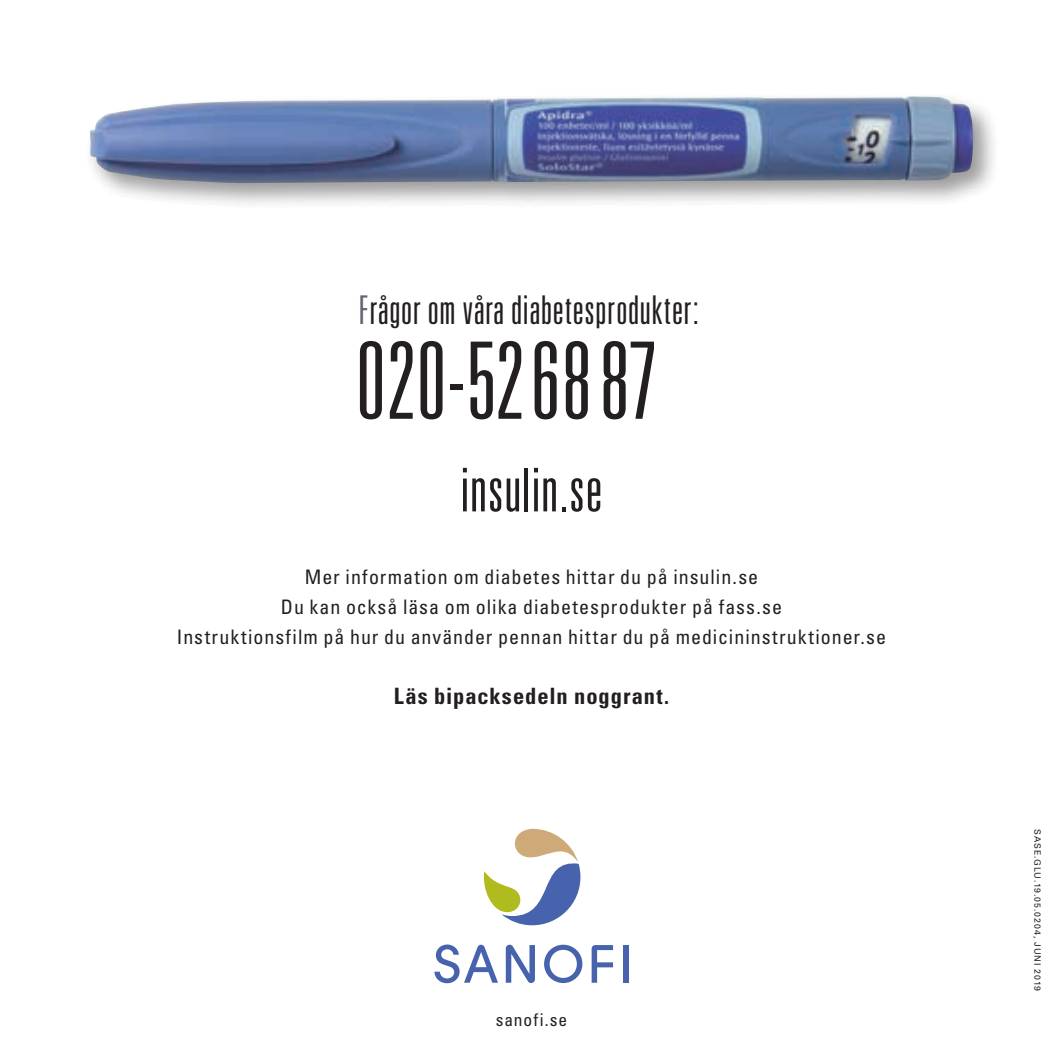
<style>
.page{position:relative;width:1063px;height:1063px;background:#fff}
.page>*{position:absolute;margin:0;border:0;box-sizing:border-box;transform-origin:0 0}
.t1{font:300 ultra-condensed 106.75px "Univers LT Std";letter-spacing:.005em;color:#231f20}
.t2{font:300 ultra-condensed 60.25px "Univers LT Std";letter-spacing:.015em;color:#231f20}
.t3{font:300 ultra-condensed 39.75px "Univers LT Std";letter-spacing:.02em;color:#231f20}
.t4{font:700 condensed 22.5px "Univers LT Std";letter-spacing:.045em;color:#231f20}
.t5{font:condensed 20px/30px "Univers LT Std";letter-spacing:.05em;color:#231f20;text-align:center}
.t6{font:condensed 17.5px "Univers LT Std";letter-spacing:.055em;color:#231f20}
.t7{font:8.75px "Univers LT Std";letter-spacing:.105em;color:#231f20}
.s1{color:#656476}
</style>
<div class="page">
<div style="left:84px;top:90px;width:916px;height:120px;background:#231f20;opacity:.5"></div>
<img style="left:90px;top:96px;width:883px;height:87px">
<div style="left:623px;top:945px;width:6px;height:38px;background:#4863ae"></div>
<svg style="left:544px;top:945px;width:38px;height:38px"></svg>
<svg style="left:592px;top:945px;width:21px;height:38px"></svg>
<svg style="left:506px;top:945px;width:29px;height:38px"></svg>
<svg style="left:434px;top:945px;width:64px;height:38px"></svg>
<svg style="left:484px;top:829px;width:96px;height:96px"></svg>
<h3 class="t3" style="left:358px;top:289px;width:342px"><span class="s1">F</span>rågor om våra diabetesprodukter:</h3>
<h1 class="t1" style="left:356px;top:325px;width:302px">020-52 68 87</h1>
<h2 class="t2" style="left:460px;top:459px;width:144px">insulin.se</h2>
<p class="t5" style="left:177px;top:561px;width:711px">Mer information om diabetes hittar du på insulin.se<br>Du kan också läsa om olika diabetesprodukter på fass.se<br>Instruktionsfilm på hur du använder pennan hittar du på medicininstruktioner.se</p>
<p class="t4" style="left:394px;top:682px;width:277px">Läs bipacksedeln noggrant.</p>
<p class="t6" style="left:496px;top:1009px;width:73px">sanofi.se</p>
<p class="t7" style="left:1043px;top:829px;width:164px;rotate:90deg">SASE.GLU.19.05.0204, JUNI 2019</p>
</div>
